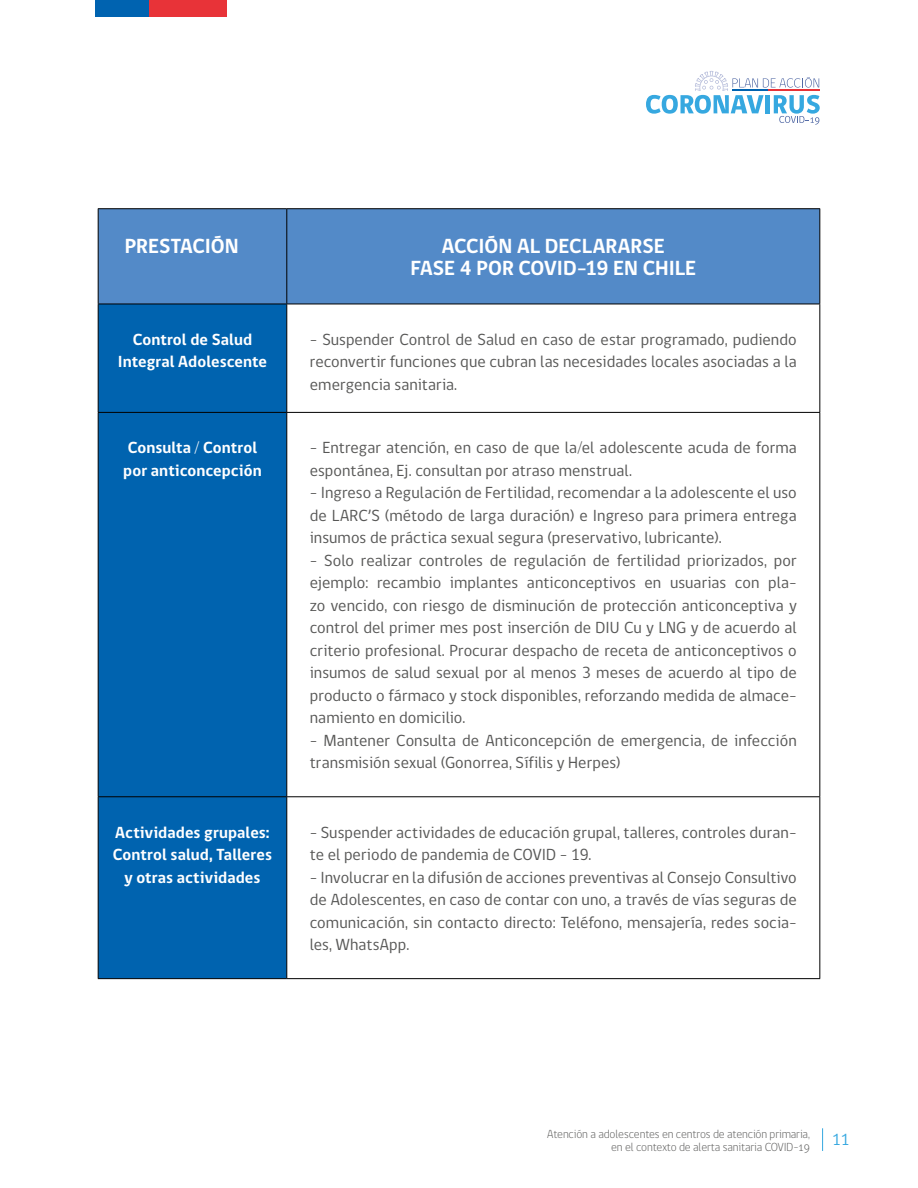
<style>
.page{position:relative;width:918px;height:1188px;background:#fff}
.page>*{position:absolute;margin:0;border:0;box-sizing:border-box;transform-origin:0 0}
.t1{font:700 21px/22.5px "gob CL";color:#fff;text-align:center}
.t2{font:16.5px/22.5px "gob CL";letter-spacing:.005em;color:#575756;text-align:justify}
.t3{font:700 16.5px/22.5px "gob CL";letter-spacing:.005em;color:#fff;text-align:center}
.t4{font:16.5px "gob CL";color:#36a8e0}
.t5{font:300 12px/13.5px "gob CL";letter-spacing:-.01em;color:#575756;text-align:right}
</style>
<div class="page">
<svg style="left:822px;top:1128px;width:1px;height:23px"></svg>
<div style="left:95px;top:0;width:54px;height:16px;background:#0063b0"></div>
<div style="left:149px;top:0;width:78px;height:16px;background:#e83338"></div>
<svg style="left:646px;top:71px;width:174px;height:54px"></svg>
<div style="left:99px;top:209px;width:720px;height:95px;background:#538ac8"></div>
<div style="left:99px;top:305px;width:187px;height:673px;background:#0063af"></div>
<hr style="left:98px;top:208px;width:189px;height:1px;background:#000">
<hr style="left:287px;top:208px;width:533px;height:1px;background:#000">
<hr style="left:286px;top:209px;width:1px;height:95px;background:#000">
<hr style="left:98px;top:304px;width:189px;height:1px;background:#000">
<hr style="left:287px;top:304px;width:533px;height:1px;background:#000">
<hr style="left:286px;top:304px;width:1px;height:108px;background:#000">
<hr style="left:98px;top:412px;width:189px;height:1px;background:#000">
<hr style="left:287px;top:412px;width:533px;height:1px;background:#000">
<hr style="left:286px;top:413px;width:1px;height:383px;background:#000">
<hr style="left:98px;top:796px;width:189px;height:1px;background:#000">
<hr style="left:287px;top:796px;width:533px;height:1px;background:#000">
<hr style="left:286px;top:797px;width:1px;height:181px;background:#000">
<hr style="left:98px;top:978px;width:189px;height:1px;background:#000">
<hr style="left:287px;top:978px;width:533px;height:1px;background:#000">
<hr style="left:98px;top:209px;width:1px;height:95px;background:#000">
<hr style="left:819px;top:209px;width:1px;height:95px;background:#000">
<hr style="left:98px;top:304px;width:1px;height:108px;background:#000">
<hr style="left:819px;top:304px;width:1px;height:108px;background:#000">
<hr style="left:98px;top:413px;width:1px;height:383px;background:#000">
<hr style="left:819px;top:413px;width:1px;height:383px;background:#000">
<hr style="left:98px;top:797px;width:1px;height:181px;background:#000">
<hr style="left:819px;top:797px;width:1px;height:181px;background:#000">
<p class="t1" style="left:125px;top:235px;width:115px">PRESTACIÓN</p>
<p class="t1" style="left:410px;top:235px;width:287px">ACCIÓN AL DECLARARSE<br>FASE 4 POR COVID-19 EN CHILE</p>
<p class="t3" style="left:118px;top:328px;width:151px">Control de Salud<br>Integral Adolescente</p>
<p class="t2" style="left:310px;top:328px;width:489px">- Suspender Control de Salud en caso de estar programado, pudiendo reconvertir funciones que cubran las necesidades locales asociadas a la emergencia sanitaria.</p>
<p class="t3" style="left:123px;top:437px;width:140px;text-align:left">Consulta / Control por anticoncepción</p>
<p class="t2" style="left:310px;top:437px;width:489px">- Entregar atención, en caso de que la/el adolescente acuda de forma espontánea, Ej. consultan por atraso menstrual.</p>
<p class="t2" style="left:310px;top:482px;width:489px">- Ingreso a Regulación de Fertilidad, recomendar a la adolescente el uso de LARC’S (método de larga duración) e Ingreso para primera entrega insumos de práctica sexual segura (preservativo, lubricante).</p>
<p class="t2" style="left:310px;top:549px;width:489px">- Solo realizar controles de regulación de fertilidad priorizados, por ejemplo: recambio implantes anticonceptivos en usuarias con pla&shy;zo vencido, con riesgo de disminución de protección anticonceptiva y control del primer mes post inserción de DIU Cu y LNG y de acuerdo al criterio profesional. Procurar despacho de receta de anticonceptivos o insumos de salud sexual por al menos 3 meses de acuerdo al tipo de producto o fármaco y stock disponibles, reforzando medida de almace&shy;namiento en domicilio.</p>
<p class="t2" style="left:310px;top:730px;width:488px">- Mantener Consulta de Anticoncepción de emergencia, de infección transmisión sexual (Gonorrea, Sífilis y Herpes)</p>
<p class="t3" style="left:113px;top:821px;width:161px">Actividades grupales:<br>Control salud, Talleres y otras actividades</p>
<p class="t2" style="left:310px;top:821px;width:489px">- Suspender actividades de educación grupal, talleres, controles duran&shy;te el periodo de pandemia de COVID - 19.</p>
<p class="t2" style="left:310px;top:866px;width:489px">- Involucrar en la difusión de acciones preventivas al Consejo Consultivo de Adolescentes, en caso de contar con uno, a través de vías seguras de comunicación, sin contacto directo: Teléfono, mensajería, redes socia&shy;les, WhatsApp.</p>
<p class="t5" style="left:547px;top:1127px;width:264px">Atención a adolescentes en centros de atención primaria, en el contexto de alerta sanitaria COVID-19</p>
<p class="t4" style="left:832px;top:1129px;width:19px">11</p>
</div>
